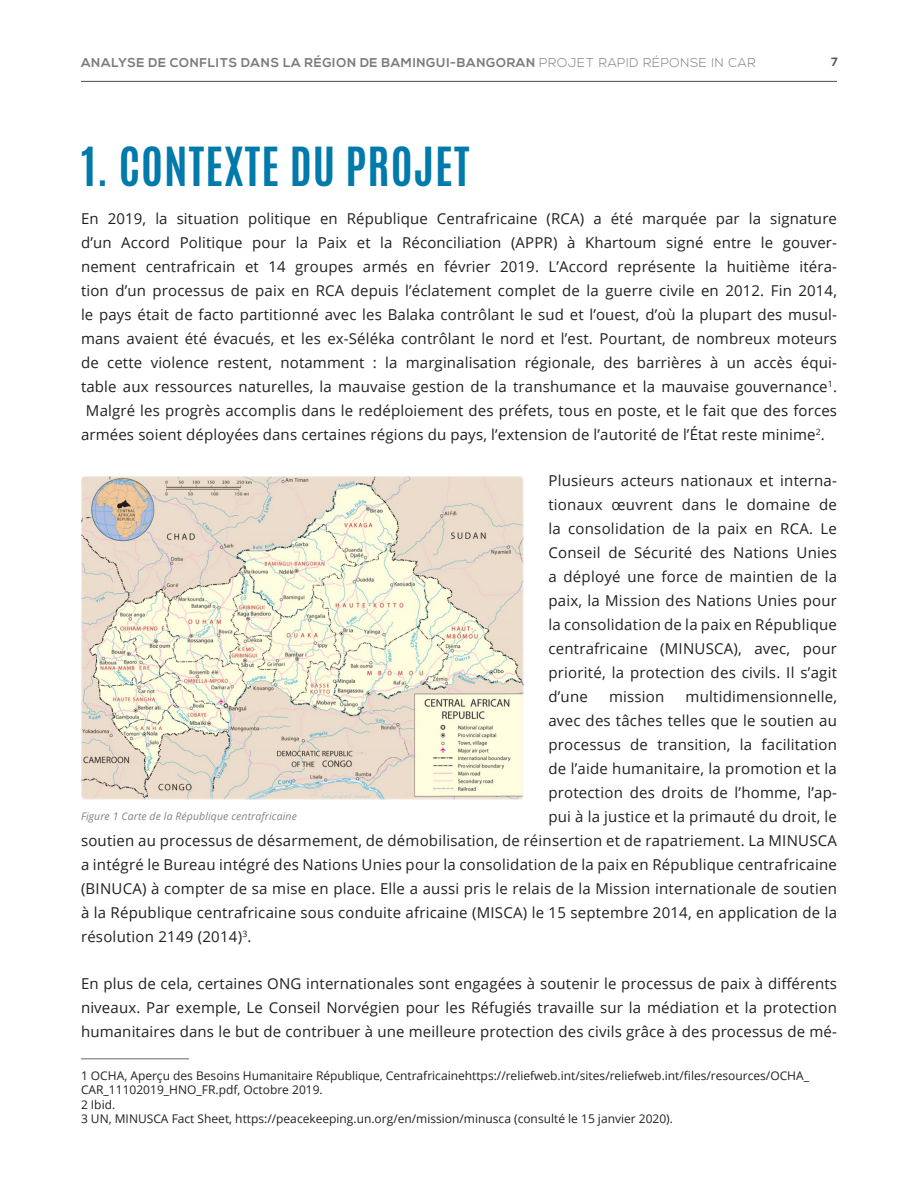
<style>
.page{position:relative;width:918px;height:1188px;background:#fff}
.page>*{position:absolute;margin:0;border:0;box-sizing:border-box;transform-origin:0 0}
.Heading_1{font:700 45px "Antonio";letter-spacing:.025em;color:#0079ab}
.t1{font:15px/24px "Open Sans";letter-spacing:.01em;color:#231f20;text-align:justify}
.t2{font:700 12.75px "Nexa";letter-spacing:.05em;color:#7b7c7e}
.footnote{font:12px/14.4px "Open Sans";color:#231f20}
.t3{font:700 12px "Nexa";color:#57585a}
.t4{font:italic 10.5px "Open Sans";letter-spacing:.01em;color:#828383}
.s1{font-weight:300}
</style>
<div class="page">
<hr style="left:81px;top:81px;width:756px;height:1px;background:#4b4c4d">
<hr style="left:81px;top:1058px;width:108px;height:1px;background:#636769">
<img style="left:81px;top:476px;width:443px;height:323px">
<p class="t2" style="left:81px;top:55px;width:676px">ANALYSE DE CONFLITS DANS LA RÉGION DE BAMINGUI-BANGORAN <span class="s1">PROJET RAPID RÉPONSE IN CAR</span></p>
<p class="t3" style="left:831px;top:55px;width:8px">7</p>
<p class="Heading_1" style="left:81px;top:133px;width:390px">1. CONTEXTE DU PROJET</p>
<p class="t1" style="left:81px;top:206px;width:758px">En 2019, la situation politique en République Centrafricaine (RCA) a été marquée par la signature</p>
<p class="t1" style="left:81px;top:230px;width:758px">d’un Accord Politique pour la Paix et la Réconciliation (APPR) à Khartoum signé entre le gouver-</p>
<p class="t1" style="left:81px;top:254px;width:758px">nement centrafricain et 14 groupes armés en février 2019. L’Accord représente la huitième itéra-</p>
<p class="t1" style="left:81px;top:278px;width:758px">tion d’un processus de paix en RCA depuis l’éclatement complet de la guerre civile en 2012. Fin 2014,</p>
<p class="t1" style="left:81px;top:302px;width:758px">le pays était de facto partitionné avec les Balaka contrôlant le sud et l’ouest, d’où la plupart des musul-</p>
<p class="t1" style="left:81px;top:326px;width:758px">mans avaient été évacués, et les ex-Séléka contrôlant le nord et l’est. Pourtant, de nombreux moteurs</p>
<p class="t1" style="left:81px;top:350px;width:758px">de cette violence restent, notamment : la marginalisation régionale, des barrières à un accès équi-</p>
<p class="t1" style="left:81px;top:374px;width:757px">table aux ressources naturelles, la mauvaise gestion de la transhumance et la mauvaise gouvernance<sup>1</sup>.</p>
<p class="t1" style="left:86px;top:398px;width:753px">Malgré les progrès accomplis dans le redéploiement des préfets, tous en poste, et le fait que des forces</p>
<p class="t1" style="left:81px;top:422px;width:745px">armées soient déployées dans certaines régions du pays, l’extension de l’autorité de l’État reste minime<sup>2</sup>.</p>
<p class="t1" style="left:548px;top:469px;width:290px">Plusieurs acteurs nationaux et interna&shy;tionaux œuvrent dans le domaine de la consolidation de la paix en RCA. Le Conseil de Sécurité des Nations Unies a déployé une force de maintien de la paix, la Mission des Nations Unies pour la consolidation de la paix en République centrafricaine (MINUSCA), avec, pour priorité, la protection des civils. Il s’agit d’une</p>
<p class="t1" style="left:609px;top:685px;width:57px">mission</p>
<p class="t1" style="left:686px;top:685px;width:153px">multidimensionnelle,</p>
<p class="t1" style="left:548px;top:709px;width:290px">avec des tâches telles que le soutien au</p>
<p class="t1" style="left:548px;top:733px;width:290px">processus de transition, la facilitation</p>
<p class="t1" style="left:548px;top:757px;width:290px">de l’aide humanitaire, la promotion et la</p>
<p class="t1" style="left:548px;top:781px;width:290px">protection des droits de l’homme, l’ap-</p>
<p class="t1" style="left:548px;top:805px;width:290px">pui à la justice et la primauté du droit, le</p>
<p class="t1" style="left:81px;top:829px;width:758px">soutien au processus de désarmement, de démobilisation, de réinsertion et de rapatriement. La MINUSCA</p>
<p class="t1" style="left:81px;top:853px;width:758px">a intégré le Bureau intégré des Nations Unies pour la consolidation de la paix en République centrafricaine</p>
<p class="t1" style="left:81px;top:877px;width:758px">(BINUCA) à compter de sa mise en place. Elle a aussi pris le relais de la Mission internationale de soutien</p>
<p class="t1" style="left:81px;top:901px;width:758px">à la République centrafricaine sous conduite africaine (MISCA) le 15 septembre 2014, en application de la</p>
<p class="t1" style="left:81px;top:925px;width:172px">résolution 2149 (2014)<sup>3</sup>.</p>
<p class="t1" style="left:81px;top:971px;width:758px">En plus de cela, certaines ONG internationales sont engagées à soutenir le processus de paix à différents niveaux. Par exemple, Le Conseil Norvégien pour les Réfugiés travaille sur la médiation et la protection humanitaires dans le but de contribuer à une meilleure protection des civils grâce à des processus de mé-</p>
<p class="footnote" style="left:81px;top:1068px;width:730px">1 OCHA, Aperçu des Besoins Humanitaire République, Centrafricainehttps://reliefweb.int/sites/reliefweb.int/files/resources/OCHA_<br>CAR_11102019_HNO_FR.pdf, Octobre 2019.</p>
<p class="footnote" style="left:81px;top:1097px;width:36px">2 Ibid.</p>
<p class="footnote" style="left:81px;top:1111px;width:594px">3 UN, MINUSCA Fact Sheet, https://peacekeeping.un.org/en/mission/minusca (consulté le 15 janvier 2020).</p>
<p class="t4" style="left:81px;top:809px;width:217px">Figure 1 Carte de la République centrafricaine</p>
</div>
